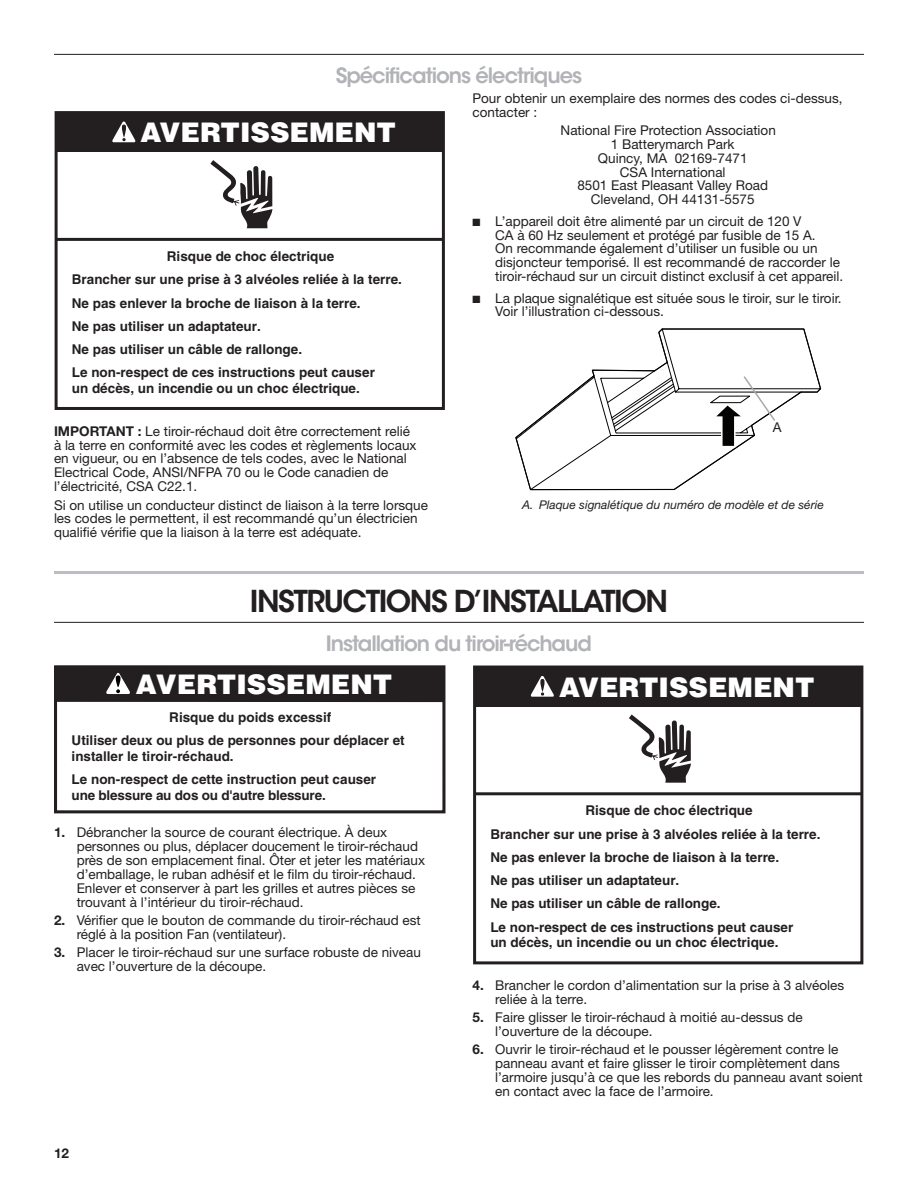
<style>
.page{position:relative;width:918px;height:1188px;background:#fff}
.page>*{position:absolute;margin:0;border:0;box-sizing:border-box;transform-origin:0 0}
.Heading_1{font:600 30px "ITC Avant Garde Std";letter-spacing:-.05em;color:#231f20}
.t1{font:900 27px "Helvetica";color:#fff}
.Heading_2{font:600 21px "ITC Avant Garde Std";letter-spacing:-.05em;color:#b2b3b7}
.Body{font:13.5px/13.8px "Helvetica Neue LT Std";color:#231f20}
.t2{font:700 13.5px/23.2px "Helvetica";color:#231f20}
.t3{font:700 13.5px "Helvetica Neue LT Std";color:#231f20}
.Table_Callouts{font:italic 12px "Helvetica Neue LT Std";color:#231f20}
.s1{font-weight:700}
</style>
<div class="page">
<hr style="left:54px;top:54px;width:810px;height:1px;background:#231f20">
<hr style="left:54px;top:571px;width:810px;height:3px;background:#bcbdc0">
<hr style="left:54px;top:622px;width:810px;height:1px;background:#231f20">
<svg style="left:210px;top:160px;width:63px;height:68px"></svg>
<div style="left:56px;top:113px;width:387px;height:39px;background:#231f20"></div>
<hr style="left:56px;top:238px;width:387px;height:3px;background:#231f20">
<svg style="left:112px;top:122px;width:24px;height:20px"></svg>
<div style="left:55px;top:111px;width:390px;height:299px;border:3px solid #231f20"></div>
<svg style="left:515px;top:328px;width:306px;height:162px"></svg>
<div style="left:54px;top:665px;width:391px;height:148px;border:3px solid #231f20"></div>
<div style="left:56px;top:666px;width:388px;height:36px;background:#231f20"></div>
<svg style="left:106px;top:673px;width:24px;height:21px"></svg>
<svg style="left:629px;top:714px;width:62px;height:69px"></svg>
<div style="left:475px;top:667px;width:387px;height:39px;background:#231f20"></div>
<hr style="left:475px;top:792px;width:387px;height:3px;background:#231f20">
<svg style="left:531px;top:676px;width:23px;height:21px"></svg>
<div style="left:473px;top:666px;width:390px;height:298px;border:3px solid #231f20"></div>
<svg style="left:611px;top:375px;width:166px;height:74px"></svg>
<h2 class="Heading_2" style="left:336px;top:62px;width:248px">Spécifications électriques</h2>
<p class="t1" style="left:141px;top:115px;width:257px">AVERTISSEMENT</p>
<p class="t2" style="left:72px;top:244px;width:332px;text-indent:95px">Risque de choc électrique<br>Brancher sur une prise à 3 alvéoles reliée à la terre.<br>Ne pas enlever la broche de liaison à la terre.<br>Ne pas utiliser un adaptateur.<br>Ne pas utiliser un câble de rallonge.<br>Le non-respect de ces instructions peut causer</p>
<p class="t2" style="left:72px;top:376px;width:290px">un décès, un incendie ou un choc électrique.</p>
<p class="Body" style="left:54px;top:424px;width:364px"><span class="s1">IMPORTANT :</span> Le tiroir-réchaud doit être correctement relié à la terre en conformité avec les codes et règlements locaux en vigueur, ou en l’absence de tels codes, avec le National Electrical Code, ANSI/NFPA 70 ou le Code canadien de l’électricité, CSA C22.1.</p>
<p class="Body" style="left:54px;top:498px;width:376px">Si on utilise un conducteur distinct de liaison à la terre lorsque les codes le permettent, il est recommandé qu’un électricien qualifié vérifie que la liaison à la terre est adéquate.</p>
<p class="Body" style="left:472px;top:91px;width:372px">Pour obtenir un exemplaire des normes des codes ci-dessus, contacter :</p>
<p class="Body" style="left:561px;top:123px;width:217px">National Fire Protection Association</p>
<p class="Body" style="left:611px;top:137px;width:125px">1 Batterymarch Park</p>
<p class="Body" style="left:598px;top:151px;width:151px">Quincy, MA 02169-7471</p>
<p class="Body" style="left:620px;top:165px;width:107px">CSA International</p>
<p class="Body" style="left:577px;top:179px;width:192px">8501 East Pleasant Valley Road</p>
<p class="Body" style="left:591px;top:192px;width:165px">Cleveland, OH 44131-5575</p>
<p class="Body" style="left:495px;top:214px;width:350px;text-indent:-23px">■ L’appareil doit être alimenté par un circuit de 120 V<br>CA à 60 Hz seulement et protégé par fusible de 15 A.<br>On recommande également d’utiliser un fusible ou un disjoncteur temporisé. Il est recommandé de raccorder le tiroir-réchaud sur un circuit distinct exclusif à cet appareil.</p>
<p class="Body" style="left:495px;top:291px;width:348px;text-indent:-23px">■ La plaque signalétique est située sous le tiroir, sur le tiroir.<br>Voir l’illustration ci-dessous.</p>
<p class="Body" style="left:773px;top:420px;width:10px">A</p>
<p class="Table_Callouts" style="left:522px;top:497px;width:303px">A. Plaque signalétique du numéro de modèle et de série</p>
<h1 class="Heading_1" style="left:250px;top:582px;width:420px">INSTRUCTIONS D’INSTALLATION</h1>
<h2 class="Heading_2" style="left:326px;top:630px;width:268px">Installation du tiroir-réchaud</h2>
<p class="t1" style="left:136px;top:667px;width:258px">AVERTISSEMENT</p>
<p class="t2" style="left:72px;top:705px;width:335px;text-indent:98px">Risque du poids excessif<br>Utiliser deux ou plus de personnes pour déplacer et</p>
<p class="t2" style="left:72px;top:744px;width:306px">installer le tiroir-réchaud.<br>Le non-respect de cette instruction peut causer</p>
<p class="t2" style="left:72px;top:783px;width:256px">une blessure au dos ou d'autre blessure.</p>
<p class="Body" style="left:77px;top:825px;width:350px;text-indent:-23px"><span class="s1">1.</span> Débrancher la source de courant électrique. À deux personnes ou plus, déplacer doucement le tiroir-réchaud près de son emplacement final. Ôter et jeter les matériaux d’emballage, le ruban adhésif et le film du tiroir-réchaud.<br>Enlever et conserver à part les grilles et autres pièces se trouvant à l’intérieur du tiroir-réchaud.</p>
<p class="Body" style="left:77px;top:913px;width:346px;text-indent:-23px"><span class="s1">2.</span> Vérifier que le bouton de commande du tiroir-réchaud est réglé à la position Fan (ventilateur).</p>
<p class="Body" style="left:77px;top:945px;width:346px;text-indent:-23px"><span class="s1">3.</span> Placer le tiroir-réchaud sur une surface robuste de niveau avec l’ouverture de la découpe.</p>
<p class="t3" style="left:54px;top:1145px;width:17px">12</p>
<p class="t1" style="left:559px;top:669px;width:257px">AVERTISSEMENT</p>
<p class="t2" style="left:490px;top:799px;width:332px;text-indent:95px">Risque de choc électrique<br>Brancher sur une prise à 3 alvéoles reliée à la terre.<br>Ne pas enlever la broche de liaison à la terre.<br>Ne pas utiliser un adaptateur.<br>Ne pas utiliser un câble de rallonge.<br>Le non-respect de ces instructions peut causer</p>
<p class="t2" style="left:490px;top:931px;width:290px">un décès, un incendie ou un choc électrique.</p>
<p class="Body" style="left:495px;top:978px;width:351px;text-indent:-23px"><span class="s1">4.</span> Brancher le cordon d’alimentation sur la prise à 3 alvéoles reliée à la terre.</p>
<p class="Body" style="left:495px;top:1010px;width:309px;text-indent:-23px"><span class="s1">5.</span> Faire glisser le tiroir-réchaud à moitié au-dessus de l’ouverture de la découpe.</p>
<p class="Body" style="left:495px;top:1042px;width:369px;text-indent:-23px"><span class="s1">6.</span> Ouvrir le tiroir-réchaud et le pousser légèrement contre le panneau avant et faire glisser le tiroir complètement dans l’armoire jusqu’à ce que les rebords du panneau avant soient en contact avec la face de l’armoire.</p>
</div>
